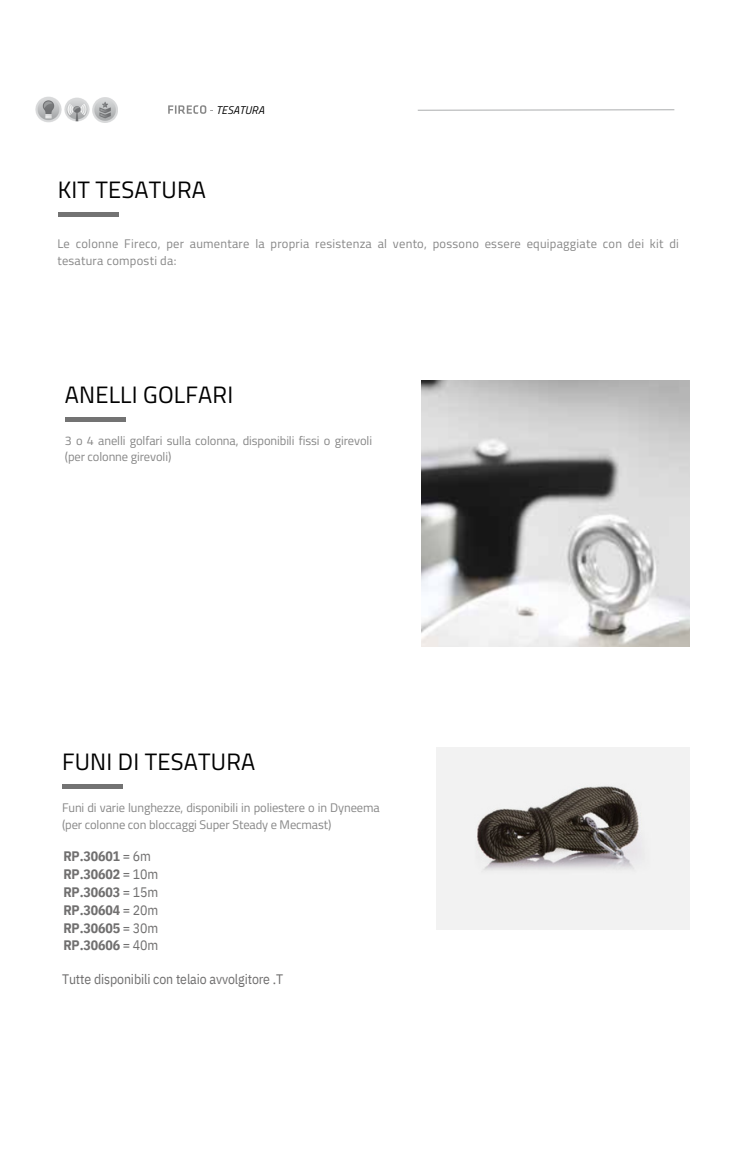
<style>
.page{position:relative;width:744px;height:1170px;background:#fff}
.page>*{position:absolute;margin:0;border:0;box-sizing:border-box;transform-origin:0 0}
.t1{font:23.75px "Titillium Web";letter-spacing:.01em;color:#000}
.t2{font:700 13.75px "IBM Plex Sans Cond";letter-spacing:-.01em;color:#706f6f}
.t3{font:13.75px "IBM Plex Sans Cond";letter-spacing:-.005em;color:#706f6f}
.t4{font:12.5px/16.9px "Titillium Web";letter-spacing:-.01em;color:#878787}
.t5{font:12.5px/16.9px "Titillium Web";letter-spacing:.02em;color:#878787}
.t6{font:italic 11.25px "Titillium Web";letter-spacing:.01em;color:#000}
.s1{font-weight:400}
</style>
<div class="page">
<div style="left:58px;top:211px;width:60px;height:5px;background:#737373"></div>
<svg style="left:168px;top:105px;width:45px;height:9px"></svg>
<img style="left:92px;top:97px;width:25px;height:26px">
<img style="left:65px;top:98px;width:24px;height:24px">
<svg style="left:417px;top:109px;width:258px;height:2px"></svg>
<img style="left:36px;top:97px;width:26px;height:25px">
<img style="left:421px;top:380px;width:268px;height:266px">
<div style="left:65px;top:416px;width:61px;height:5px;background:#737373"></div>
<div style="left:62px;top:783px;width:61px;height:5px;background:#737373"></div>
<img style="left:436px;top:747px;width:253px;height:181px">
<p class="t6" style="left:216px;top:101px;width:49px">TESATURA</p>
<p class="t1" style="left:58px;top:171px;width:150px">KIT TESATURA</p>
<p class="t5" style="left:57px;top:235px;width:623px">Le colonne Fireco, per aumentare la propria resistenza al vento, possono essere equipaggiate con dei kit di tesatura composti da:</p>
<p class="t1" style="left:65px;top:376px;width:170px">ANELLI GOLFARI</p>
<p class="t4" style="left:65px;top:431px;width:309px">3 o 4 anelli golfari sulla colonna, disponibili fissi o girevoli (per colonne girevoli)</p>
<p class="t1" style="left:62px;top:743px;width:195px">FUNI DI TESATURA</p>
<p class="t4" style="left:62px;top:798px;width:319px">Funi di varie lunghezze, disponibili in poliestere o in Dyneema (per colonne con bloccaggi Super Steady e Mecmast)</p>
<p class="t2" style="left:63px;top:847px;width:89px">RP.30601 <span class="s1">= 6m</span></p>
<p class="t2" style="left:63px;top:864px;width:96px">RP.30602 <span class="s1">= 10m</span></p>
<p class="t2" style="left:63px;top:882px;width:96px">RP.30603 <span class="s1">= 15m</span></p>
<p class="t2" style="left:63px;top:900px;width:96px">RP.30604 <span class="s1">= 20m</span></p>
<p class="t2" style="left:63px;top:918px;width:96px">RP.30605 <span class="s1">= 30m</span></p>
<p class="t2" style="left:63px;top:936px;width:96px">RP.30606 <span class="s1">= 40m</span></p>
<p class="t3" style="left:62px;top:969px;width:223px">Tutte disponibili con telaio avvolgitore .T</p>
</div>
